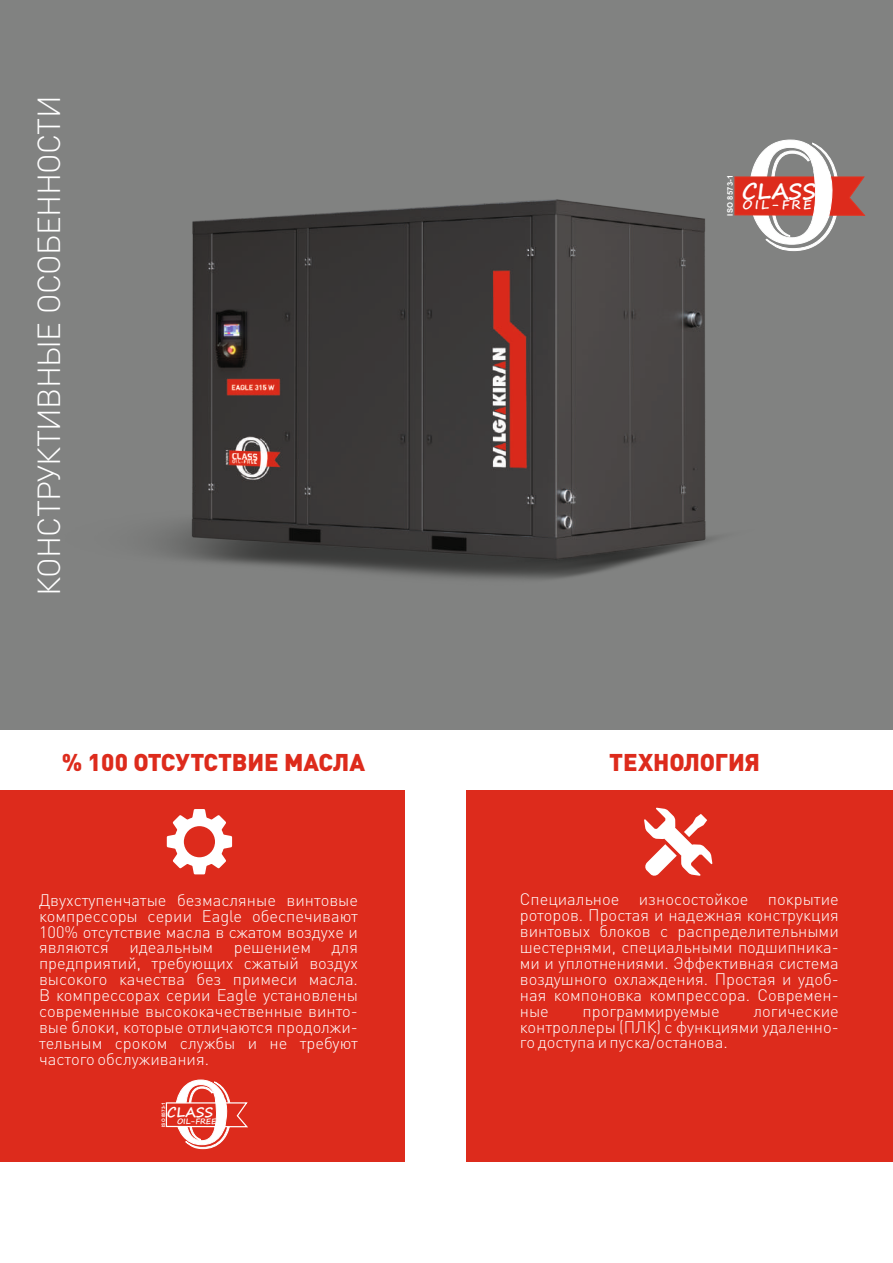
<style>
.page{position:relative;width:893px;height:1263px;background:#fff}
.page>*{position:absolute;margin:0;border:0;box-sizing:border-box;transform-origin:0 0}
.t1{font:condensed 42px "Myriad Pro";letter-spacing:-.01em;color:#fff}
.t2{font:300 31.5px "DIN Pro";letter-spacing:-.02em;color:#fff}
.t3{font:900 24px "DIN Pro";letter-spacing:-.005em;color:#dd2b1c}
.t4{font:700 22.05px "Segoe Print";color:#fff}
.t5{font:300 16.5px/15.9px "DIN Pro";color:#fff;text-align:justify}
.t6{font:700 13.65px "Segoe Print";color:#fff}
.t7{font:700 12.6px "Segoe Print";letter-spacing:.185em;color:#fff}
.t8{font:700 7.8px "Segoe Print";color:#fff}
.t9{font:700 7.65px "Arial";letter-spacing:.03em;color:#fff}
.t10{font:700 4.8px "Arial";color:#fff}
</style>
<div class="page">
<div style="left:0;top:0;width:893px;height:730px;background:#818281"></div>
<div style="left:466px;top:790px;width:427px;height:372px;background:#dd2b1c"></div>
<div style="left:0;top:790px;width:405px;height:372px;background:#dd2b1c"></div>
<svg style="left:644px;top:808px;width:68px;height:68px"></svg>
<svg style="left:167px;top:809px;width:65px;height:65px"></svg>
<svg style="left:734px;top:139px;width:132px;height:112px"></svg>
<svg style="left:165px;top:1079px;width:83px;height:70px"></svg>
<img style="left:154px;top:200px;width:602px;height:380px">
<h2 class="t2" style="left:36px;top:596px;width:502px;rotate:-90deg">КОНСТРУКТИВНЫЕ ОСОБЕННОСТИ</h2>
<h1 class="t1" style="left:43px;top:567px;width:246px;rotate:-90deg">GENERAL FEATURES</h1>
<p class="t9" style="left:727px;top:216px;width:42px;rotate:-90deg">ISO 8573-1</p>
<h3 class="t4" style="left:742px;top:181px;width:76px">CLASS</h3>
<p class="t7" style="left:743px;top:199px;width:81px">OIL-FREE</p>
<h3 class="t3" style="left:62px;top:753px;width:305px">% 100 ОТСУТСТВИЕ МАСЛА</h3>
<h3 class="t3" style="left:609px;top:753px;width:152px">ТЕХНОЛОГИЯ</h3>
<p class="t5" style="left:39px;top:893px;width:320px">Двухступенчатые безмасляные винтовые компрессоры серии Eagle обеспечивают 100% отсутствие масла в сжатом воздухе и являются идеальным решением для предприятий, требующих сжатый воздух высокого качества без примеси масла.<br>В компрессорах серии Eagle установлены современные высококачественные винто&shy;вые блоки, которые отличаются продолжи&shy;тельным сроком службы и не требуют частого обслуживания.</p>
<p class="t5" style="left:520px;top:893px;width:320px">Специальное износостойкое покрытие роторов. Простая и надежная конструкция винтовых блоков с распределительными шестернями, специальными подшипника&shy;ми и уплотнениями. Эффективная система воздушного охлаждения. Простая и удоб&shy;ная компоновка компрессора. Современ&shy;ные</p>
<p class="t5" style="left:520px;top:1004px;width:320px;text-indent:234px">логические контроллеры (ПЛК) с функциями удаленно&shy;го доступа и пуска/останова.</p>
<p class="t5" style="left:583px;top:1004px;width:139px">программируемые</p>
<p class="t10" style="left:162px;top:1127px;width:26px;rotate:-90deg">ISO 8573-1</p>
<p class="t6" style="left:167px;top:1105px;width:48px">CLASS</p>
<p class="t8" style="left:177px;top:1117px;width:41px">OIL-FREE</p>
</div>
